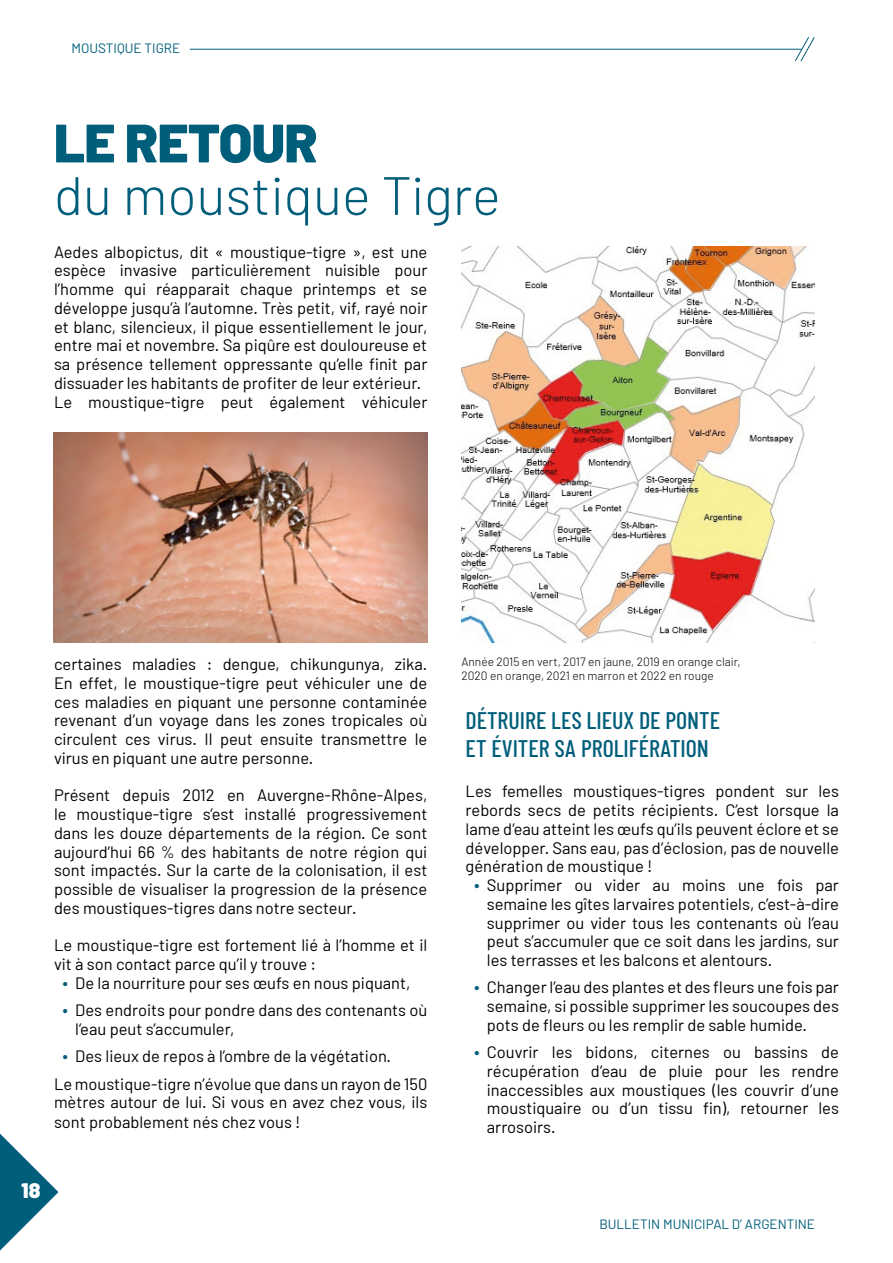
<style>
.page{position:relative;width:893px;height:1263px;background:#fff}
.page>*{position:absolute;margin:0;border:0;box-sizing:border-box;transform-origin:0 0}
.t1{font:300 54px "Barlow";color:#005e7b}
.t2{font:900 54px "Barlow";letter-spacing:-.01em;color:#005e7b}
.t3{font:500 24px/28.8px "Barlow Condensed";color:#005e7b}
.t4{font:900 21px "Barlow";color:#fff}
.t5{font:16.5px/18.8px "Barlow";color:#000;text-align:justify}
.t6{font:13.5px "Barlow";color:#005e7b}
.t7{font:300 12px/14.4px "Barlow";color:#000}
.s1{font-size:18px;color:#005e7b}
</style>
<div class="page">
<svg style="left:0;top:1134px;width:58px;height:116px"></svg>
<svg style="left:794px;top:37px;width:21px;height:25px"></svg>
<hr style="left:190px;top:49px;width:612px;height:1px;background:#005e7b">
<img style="left:54px;top:432px;width:373px;height:211px">
<img style="left:461px;top:247px;width:354px;height:396px">
<p class="t6" style="left:72px;top:40px;width:110px">MOUSTIQUE TIGRE</p>
<h1 class="t2" style="left:54px;top:110px;width:265px">LE RETOUR</h1>
<h1 class="t1" style="left:54px;top:162px;width:448px">du moustique Tigre</h1>
<p class="t5" style="left:54px;top:242px;width:375px;text-align:left">Aedes albopictus, dit « moustique-tigre », est une espèce invasive particulièrement nuisible pour l’homme qui réapparait chaque printemps et se développe jusqu’à l’automne. Très petit, vif, rayé noir et blanc, silencieux, il pique essentiellement le jour, entre mai et novembre. Sa piqûre est douloureuse et sa présence tellement oppressante qu’elle finit par dissuader les habitants de profiter de leur extérieur.<br>Le moustique-tigre peut également véhiculer</p>
<p class="t5" style="left:54px;top:654px;width:375px">certaines maladies : dengue, chikungunya, zika.<br>En effet, le moustique-tigre peut véhiculer une de ces maladies en piquant une personne contaminée revenant d’un voyage dans les zones tropicales où circulent ces virus. Il peut ensuite transmettre le virus en piquant une autre personne.</p>
<p class="t5" style="left:54px;top:786px;width:375px">Présent depuis 2012 en Auvergne-Rhône-Alpes, le moustique-tigre s’est installé progressivement dans les douze départements de la région. Ce sont aujourd’hui 66 % des habitants de notre région qui sont impactés. Sur la carte de la colonisation, il est possible de visualiser la progression de la présence des moustiques-tigres dans notre secteur.</p>
<p class="t5" style="left:54px;top:936px;width:375px">Le moustique-tigre est fortement lié à l’homme et il vit à son contact parce qu’il y trouve :</p>
<p class="t5" style="left:63px;top:973px;width:350px"><span class="s1">•</span> De la nourriture pour ses œufs en nous piquant,</p>
<p class="t5" style="left:75px;top:1000px;width:354px;text-indent:-13px"><span class="s1">•</span> Des endroits pour pondre dans des contenants où l’eau peut s’accumuler,</p>
<p class="t5" style="left:54px;top:1042px;width:375px;line-height:27.3px;text-indent:8px"><span class="s1">•</span> Des lieux de repos à l’ombre de la végétation.<br>Le moustique-tigre n’évolue que dans un rayon de 150</p>
<p class="t5" style="left:54px;top:1092px;width:375px;line-height:19.8px">mètres autour de lui. Si vous en avez chez vous, ils sont probablement nés chez vous !</p>
<p class="t4" style="left:22px;top:1177px;width:20px">18</p>
<p class="t7" style="left:461px;top:654px;width:281px">Année 2015 en vert, 2017 en jaune, 2019 en orange clair,<br>2020 en orange, 2021 en marron et 2022 en rouge</p>
<h2 class="t3" style="left:466px;top:705px;width:256px">DÉTRUIRE LES LIEUX DE PONTE<br>ET ÉVITER SA PROLIFÉRATION</h2>
<p class="t5" style="left:466px;top:782px;width:375px">Les femelles moustiques-tigres pondent sur les rebords secs de petits récipients. C’est lorsque la lame d’eau atteint les œufs qu’ils peuvent éclore et se développer. Sans eau, pas d’éclosion, pas de nouvelle génération de moustique !</p>
<p class="t5" style="left:487px;top:875px;width:354px;text-indent:-13px"><span class="s1">•</span> Supprimer ou vider au moins une fois par semaine les gîtes larvaires potentiels, c’est-à-dire supprimer ou vider tous les contenants où l’eau peut s’accumuler que ce soit dans les jardins, sur les terrasses et les balcons et alentours.</p>
<p class="t5" style="left:487px;top:978px;width:354px;text-indent:-13px"><span class="s1">•</span> Changer l’eau des plantes et des fleurs une fois par semaine, si possible supprimer les soucoupes des pots de fleurs ou les remplir de sable humide.</p>
<p class="t5" style="left:487px;top:1042px;width:354px;text-indent:-13px"><span class="s1">•</span> Couvrir les bidons, citernes ou bassins de récupération d’eau de pluie pour les rendre inaccessibles aux moustiques (les couvrir d’une moustiquaire ou d’un tissu fin), retourner les arrosoirs.</p>
<p class="t6" style="left:599px;top:1215px;width:217px">BULLETIN MUNICIPAL D’ ARGENTINE</p>
</div>
